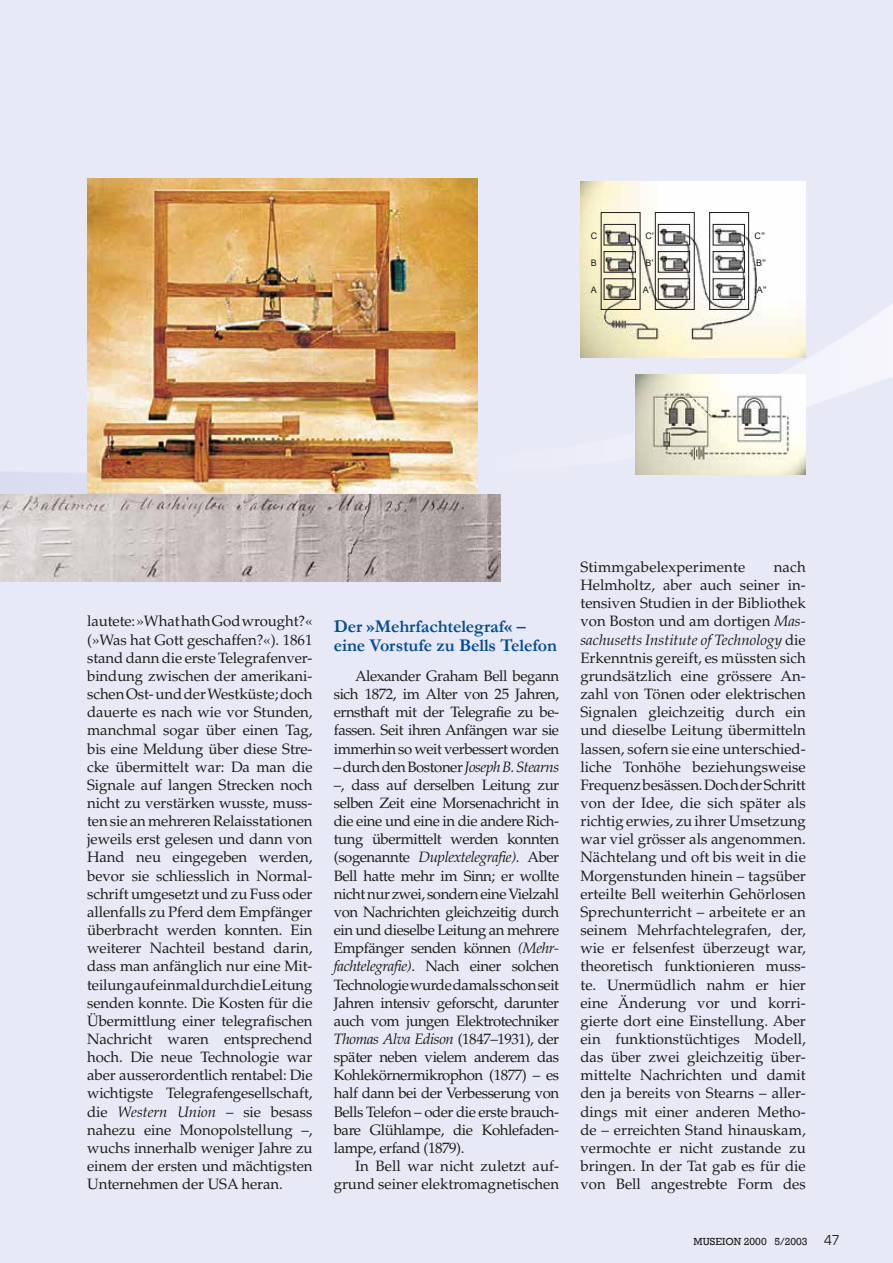
<style>
.page{position:relative;width:893px;height:1263px;background:#e8e9f6}
.page>*{position:absolute;margin:0;border:0;box-sizing:border-box;transform-origin:0 0}
.untertitel_2003_5_MA{font:700 18px/19.2px "Garamond";letter-spacing:-.005em;color:#004d9d}
.body_txt_2003_5_MA3{font:15px/18.1px "Palatino LT Std";letter-spacing:-.005em;color:#1d1d1b;text-align:justify}
.fusszeile_2003_5_MA3{font:10.5px "Rockwell";color:#1d1d1b}
.t1{font:9px "Arial Nova";color:#1d1d1b}
.s1{font-style:italic}
.s2{font-family:"Eurostile Con";font-size:15px}
</style>
<div class="page">
<img style="left:87px;top:178px;width:390px;height:316px">
<img style="left:0;top:494px;width:501px;height:87px">
<img style="left:580px;top:181px;width:226px;height:177px">
<img style="left:635px;top:375px;width:171px;height:100px">
<div style="left:601px;top:212px;width:39px;height:98px;border:1px solid #1d1d1b"></div>
<div style="left:604px;top:224px;width:32px;height:21px;border:1px solid #1d1d1b"></div>
<div style="left:713px;top:279px;width:32px;height:21px;border:1px solid #1d1d1b"></div>
<div style="left:713px;top:251px;width:32px;height:21px;border:1px solid #1d1d1b"></div>
<div style="left:713px;top:224px;width:32px;height:21px;border:1px solid #1d1d1b"></div>
<div style="left:658px;top:279px;width:32px;height:21px;border:1px solid #1d1d1b"></div>
<div style="left:658px;top:251px;width:32px;height:21px;border:1px solid #1d1d1b"></div>
<div style="left:658px;top:224px;width:32px;height:21px;border:1px solid #1d1d1b"></div>
<div style="left:604px;top:279px;width:32px;height:21px;border:1px solid #1d1d1b"></div>
<div style="left:604px;top:251px;width:32px;height:21px;border:1px solid #1d1d1b"></div>
<div style="left:709px;top:212px;width:40px;height:98px;border:1px solid #1d1d1b"></div>
<div style="left:655px;top:212px;width:40px;height:98px;border:1px solid #1d1d1b"></div>
<p class="t1" style="left:591px;top:230px;width:8px">C</p>
<p class="t1" style="left:755px;top:230px;width:12px">C”</p>
<p class="t1" style="left:756px;top:257px;width:11px">B”</p>
<p class="t1" style="left:643px;top:284px;width:10px">A’</p>
<p class="t1" style="left:757px;top:284px;width:11px">A”</p>
<p class="t1" style="left:645px;top:230px;width:10px">C’</p>
<p class="t1" style="left:591px;top:257px;width:7px">B</p>
<p class="t1" style="left:645px;top:257px;width:10px">B’</p>
<p class="t1" style="left:591px;top:284px;width:8px">A</p>
<p class="body_txt_2003_5_MA3" style="left:87px;top:612px;width:227px">lautete: »What hath God wrought?« (»Was hat Gott geschaffen?«). 1861 stand dann die erste Telegrafenver&shy;bindung zwischen der amerikani&shy;schen Ost- und der Westküste; doch dauerte es nach wie vor Stunden, manchmal sogar über einen Tag, bis eine Meldung über diese Stre&shy;cke übermittelt war: Da man die Signale auf langen Strecken noch nicht zu verstärken wusste, muss&shy;ten sie an mehreren Relaisstationen jeweils erst gelesen und dann von Hand neu eingegeben werden, bevor sie schliesslich in Normal&shy;schrift umgesetzt und zu Fuss oder allenfalls zu Pferd dem Empfänger überbracht werden konnten. Ein weiterer Nachteil bestand darin, dass man anfänglich nur eine Mit&shy;teilung auf einmal durch die Leitung senden konnte. Die Kosten für die Übermittlung einer telegrafischen Nachricht waren entsprechend hoch. Die neue Technologie war aber ausserordentlich rentabel: Die wichtigste Telegrafengesellschaft, die <span class="s1">Western Union</span> – sie besass nahezu eine Monopolstellung –, wuchs innerhalb weniger Jahre zu einem der ersten und mächtigsten Unternehmen der USA heran.</p>
<p class="untertitel_2003_5_MA" style="left:334px;top:616px;width:225px">Der »Mehrfachtelegraf« – eine Vorstufe zu Bells Telefon</p>
<p class="body_txt_2003_5_MA3" style="left:334px;top:667px;width:227px;text-indent:21px">Alexander Graham Bell begann sich 1872, im Alter von 25 Jahren, ernsthaft mit der Telegrafie zu be&shy;fassen. Seit ihren Anfängen war sie immerhin so weit verbessert worden</p>
<p class="body_txt_2003_5_MA3" style="left:334px;top:758px;width:227px">– durch den Bostoner <span class="s1">Joseph B. Stearns </span>–, dass auf derselben Leitung zur selben Zeit eine Morsenachricht in die eine und eine in die andere Rich&shy;tung übermittelt werden konnten (sogenannte <span class="s1">Duplextelegrafie)</span>. Aber Bell hatte mehr im Sinn; er wollte nicht nur zwei, sondern eine Vielzahl von Nachrichten gleichzeitig durch ein und dieselbe Leitung an mehrere Empfänger senden können <span class="s1">(Mehr&shy;fachtelegrafie)</span>. Nach einer solchen Technologie wurde damals schon seit Jahren intensiv geforscht, darunter auch vom jungen Elektrotechniker <span class="s1">Thomas Alva Edison</span> (1847–1931), der später neben vielem anderem das Kohlekörnermikrophon (1877) – es half dann bei der Verbesserung von Bells Telefon – oder die erste brauch&shy;bare Glühlampe, die Kohlefaden&shy;lampe, erfand (1879).</p>
<p class="body_txt_2003_5_MA3" style="left:334px;top:1157px;width:227px;text-align:right">In Bell war nicht zuletzt auf&shy;grund seiner elektromagnetischen</p>
<p class="body_txt_2003_5_MA3" style="left:580px;top:558px;width:227px;text-indent:193px">nach Helmholtz, aber auch seiner in&shy;tensiven Studien in der Bibliothek von Boston und am dortigen <span class="s1">Mas&shy;sachusetts Institute of Technology</span> die Erkenntnis gereift, es müssten sich grundsätzlich eine grössere An&shy;zahl von Tönen oder elektrischen Signalen gleichzeitig durch ein und dieselbe Leitung übermitteln lassen, sofern sie eine unterschied&shy;liche Tonhöhe beziehungsweise Frequenz besässen. Doch der Schritt von der Idee, die sich später als richtig erwies, zu ihrer Umsetzung war viel grösser als angenommen.<br>Nächtelang und oft bis weit in die Morgenstunden hinein – tagsüber erteilte Bell weiterhin Gehörlosen Sprechunterricht – arbeitete er an seinem Mehrfachtelegrafen, der, wie er felsenfest überzeugt war, theoretisch funktionieren muss&shy;te. Unermüdlich nahm er hier eine Änderung vor und korri&shy;gierte dort eine Einstellung. Aber ein funktionstüchtiges Modell, das über zwei gleichzeitig über&shy;mittelte Nachrichten und damit den ja bereits von Stearns – aller&shy;dings mit einer anderen Metho&shy;de – erreichten Stand hinauskam, vermochte er nicht zustande zu bringen. In der Tat gab es für die von Bell angestrebte Form des</p>
<p class="body_txt_2003_5_MA3" style="left:580px;top:558px;width:166px">Stimmgabelexperimente</p>
<p class="fusszeile_2003_5_MA3" style="left:694px;top:1235px;width:148px">MUSEION 2000 5/2003 <span class="s2">47</span></p>
</div>
